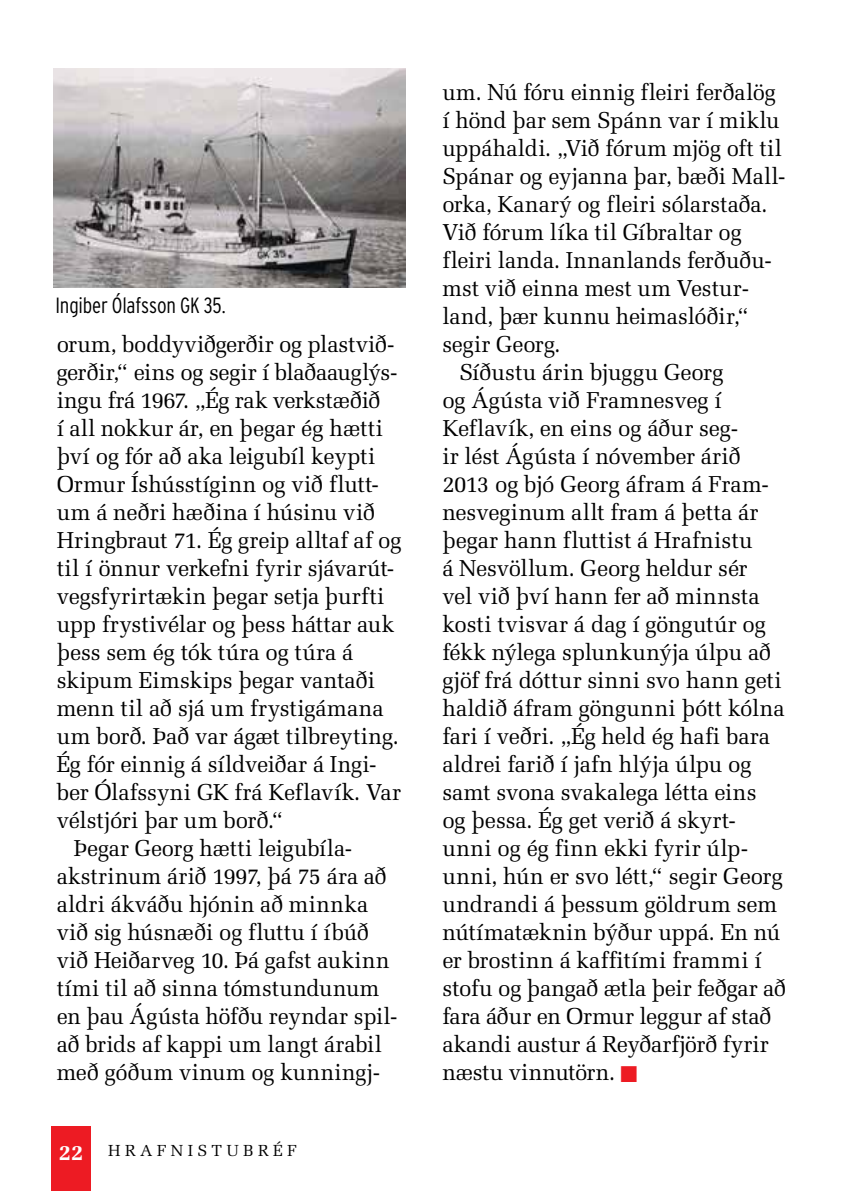
<style>
.page{position:relative;width:845px;height:1191px;background:#fff}
.page>*{position:absolute;margin:0;border:0;box-sizing:border-box;transform-origin:0 0}
.t1{font:23px "Melior";letter-spacing:-.01em;color:#000}
.t2{font:23px "Melior";letter-spacing:-.01em;color:#000;scale:.96 1}
.t3{font:23px "Melior";letter-spacing:.015em;color:#000}
.t4{font:23px "Melior";letter-spacing:.015em;color:#000;scale:.96 1}
.t5{font:23px "Melior";letter-spacing:.01em;color:#000;scale:.96 1}
.t6{font:300 condensed 22px "Interstate";letter-spacing:-.01em;color:#000}
.t7{font:16px "Melior";letter-spacing:.27em;color:#000}
.s1{font-weight:700;font-size:22px;color:#fff}
.s2{color:#ed1b23}
</style>
<div class="page">
<div style="left:51px;top:1125px;width:40px;height:66px;background:#ed1b23"></div>
<img style="left:53px;top:68px;width:352px;height:220px">
<p class="t6" style="left:55px;top:292px;width:172px">Ingiber Ólafsson GK 35.</p>
<p class="t1" style="left:57px;top:331px;width:339px">orum, boddyviðgerðir og plastvið-</p>
<p class="t1" style="left:57px;top:359px;width:342px">gerðir,“ eins og segir í blaðaauglýs-</p>
<p class="t1" style="left:57px;top:387px;width:325px">ingu frá 1967. „Ég rak verkstæðið</p>
<p class="t1" style="left:57px;top:415px;width:328px">í all nokkur ár, en þegar ég hætti</p>
<p class="t1" style="left:57px;top:443px;width:320px">því og fór að aka leigubíl keypti</p>
<p class="t1" style="left:57px;top:471px;width:324px">Ormur Íshússtíginn og við flutt-</p>
<p class="t1" style="left:57px;top:499px;width:320px">um á neðri hæðina í húsinu við</p>
<p class="t1" style="left:57px;top:527px;width:346px">Hringbraut 71. Ég greip alltaf af og</p>
<p class="t1" style="left:57px;top:555px;width:339px">til í önnur verkefni fyrir sjávarút-</p>
<p class="t1" style="left:57px;top:583px;width:329px">vegsfyrirtækin þegar setja þurfti</p>
<p class="t1" style="left:57px;top:611px;width:339px">upp frystivélar og þess háttar auk</p>
<p class="t1" style="left:57px;top:639px;width:298px">þess sem ég tók túra og túra á</p>
<p class="t1" style="left:57px;top:667px;width:320px">skipum Eimskips þegar vantaði</p>
<p class="t1" style="left:57px;top:695px;width:328px">menn til að sjá um frystigámana</p>
<p class="t1" style="left:57px;top:723px;width:344px">um borð. Það var ágæt tilbreyting.</p>
<p class="t1" style="left:57px;top:751px;width:321px">Ég fór einnig á síldveiðar á Ingi-</p>
<p class="t1" style="left:57px;top:779px;width:346px">ber Ólafssyni GK frá Keflavík. Var</p>
<p class="t1" style="left:57px;top:807px;width:228px">vélstjóri þar um borð.“</p>
<p class="t2" style="left:74px;top:835px;width:291px">Þegar Georg hætti leigubíla-</p>
<p class="t2" style="left:57px;top:863px;width:345px">akstrinum árið 1997, þá 75 ára að</p>
<p class="t2" style="left:57px;top:891px;width:326px">aldri ákváðu hjónin að minnka</p>
<p class="t2" style="left:57px;top:919px;width:327px">við sig húsnæði og fluttu í íbúð</p>
<p class="t2" style="left:57px;top:947px;width:348px">við Heiðarveg 10. Þá gafst aukinn</p>
<p class="t4" style="left:57px;top:975px;width:338px">tími til að sinna tómstundunum</p>
<p class="t2" style="left:57px;top:1003px;width:357px">en þau Ágústa höfðu reyndar spil-</p>
<p class="t2" style="left:57px;top:1031px;width:340px">að brids af kappi um langt árabil</p>
<p class="t5" style="left:57px;top:1059px;width:338px">með góðum vinum og kunningj-</p>
<p class="t7" style="left:59px;top:1141px;width:240px"><span class="s1">22</span> Hrafnistubréf</p>
<p class="t2" style="left:442px;top:79px;width:349px">um. Nú fóru einnig fleiri ferðalög</p>
<p class="t2" style="left:442px;top:107px;width:353px">í hönd þar sem Spánn var í miklu</p>
<p class="t2" style="left:442px;top:135px;width:355px">uppáhaldi. „Við fórum mjög oft til</p>
<p class="t2" style="left:442px;top:163px;width:359px">Spánar og eyjanna þar, bæði Mall-</p>
<p class="t2" style="left:442px;top:191px;width:340px">orka, Kanarý og fleiri sólarstaða.</p>
<p class="t2" style="left:442px;top:219px;width:313px">Við fórum líka til Gíbraltar og</p>
<p class="t2" style="left:442px;top:247px;width:344px">fleiri landa. Innanlands ferðuðu-</p>
<p class="t2" style="left:442px;top:275px;width:321px">mst við einna mest um Vestur-</p>
<p class="t2" style="left:442px;top:303px;width:321px">land, þær kunnu heimaslóðir,“</p>
<p class="t2" style="left:442px;top:331px;width:125px">segir Georg.</p>
<p class="t1" style="left:459px;top:359px;width:266px">Síðustu árin bjuggu Georg</p>
<p class="t1" style="left:442px;top:387px;width:281px">og Ágústa við Framnesveg í</p>
<p class="t1" style="left:442px;top:415px;width:297px">Keflavík, en eins og áður seg-</p>
<p class="t1" style="left:442px;top:443px;width:300px">ir lést Ágústa í nóvember árið</p>
<p class="t1" style="left:442px;top:471px;width:328px">2013 og bjó Georg áfram á Fram-</p>
<p class="t1" style="left:442px;top:499px;width:318px">nesveginum allt fram á þetta ár</p>
<p class="t1" style="left:442px;top:527px;width:312px">þegar hann fluttist á Hrafnistu</p>
<p class="t1" style="left:442px;top:555px;width:307px">á Nesvöllum. Georg heldur sér</p>
<p class="t1" style="left:442px;top:583px;width:319px">vel við því hann fer að minnsta</p>
<p class="t1" style="left:442px;top:611px;width:325px">kosti tvisvar á dag í göngutúr og</p>
<p class="t1" style="left:442px;top:639px;width:330px">fékk nýlega splunkunýja úlpu að</p>
<p class="t1" style="left:442px;top:667px;width:341px">gjöf frá dóttur sinni svo hann geti</p>
<p class="t1" style="left:442px;top:695px;width:344px">haldið áfram göngunni þótt kólna</p>
<p class="t1" style="left:442px;top:723px;width:329px">fari í veðri. „Ég held ég hafi bara</p>
<p class="t1" style="left:442px;top:751px;width:311px">aldrei farið í jafn hlýja úlpu og</p>
<p class="t1" style="left:442px;top:779px;width:316px">samt svona svakalega létta eins</p>
<p class="t1" style="left:442px;top:807px;width:295px">og þessa. Ég get verið á skyrt-</p>
<p class="t3" style="left:442px;top:835px;width:307px">unni og ég finn ekki fyrir úlp-</p>
<p class="t1" style="left:442px;top:863px;width:342px">unni, hún er svo létt,“ segir Georg</p>
<p class="t1" style="left:442px;top:891px;width:336px">undrandi á þessum göldrum sem</p>
<p class="t1" style="left:442px;top:919px;width:340px">nútímatæknin býður uppá. En nú</p>
<p class="t3" style="left:442px;top:947px;width:321px">er brostinn á kaffitími frammi í</p>
<p class="t1" style="left:442px;top:975px;width:345px">stofu og þangað ætla þeir feðgar að</p>
<p class="t1" style="left:442px;top:1003px;width:331px">fara áður en Ormur leggur af stað</p>
<p class="t1" style="left:442px;top:1031px;width:328px">akandi austur á Reyðarfjörð fyrir</p>
<p class="t1" style="left:442px;top:1059px;width:197px">næstu vinnutörn. <span class="s2">■</span></p>
</div>
